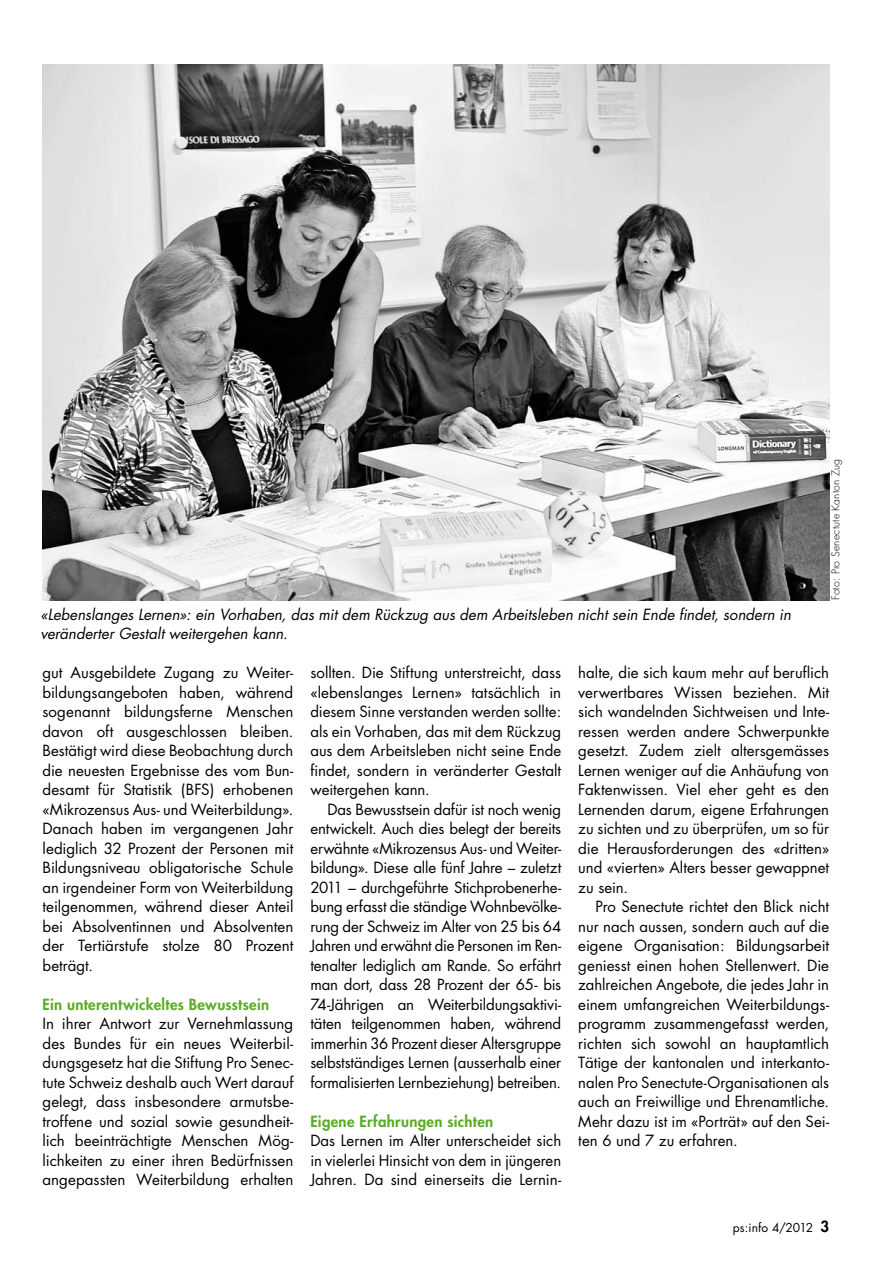
<style>
.page{position:relative;width:893px;height:1263px;background:#fff}
.page>*{position:absolute;margin:0;border:0;box-sizing:border-box;transform-origin:0 0}
.t1{font:15px/19.5px "Futura";color:#000;text-align:justify}
.t2{font:italic 15px/19.5px "Futura";color:#000}
.t3{font:800 15px "Futura";letter-spacing:.02em;color:#5bac26}
.t4{font:12px "Futura";letter-spacing:-.005em;color:#000}
.t5{font:300 10.5px "Futura";letter-spacing:.02em;color:#000}
.s1{font-weight:800;font-size:15px}
</style>
<div class="page">
<img style="left:43px;top:64px;width:786px;height:536px">
<p class="t2" style="left:40px;top:604px;width:752px">«Lebenslanges Lernen»: ein Vorhaben, das mit dem Rückzug aus dem Arbeitsleben nicht sein Ende findet, sondern in veränderter Gestalt weitergehen kann.</p>
<p class="t5" style="left:829px;top:600px;width:142px;rotate:-90deg">Foto: Pro Senectute Kanton Zug</p>
<p class="t1" style="left:43px;top:663px;width:252px">gut Ausgebildete Zugang zu Weiter&shy;bildungsangeboten haben, während sogenannt bildungsferne Menschen davon oft ausgeschlossen bleiben.<br>Bestätigt wird diese Beobachtung durch die neuesten Ergebnisse des vom Bun&shy;desamt für Statistik (BFS) erhobenen «Mikrozensus Aus- und Weiterbildung».<br>Danach haben im vergangenen Jahr lediglich 32 Prozent der Personen mit Bildungsniveau obligatorische Schule an irgendeiner Form von Weiterbildung teilgenommen, während dieser Anteil bei Absolventinnen und Absolventen der Tertiärstufe stolze 80 Prozent beträgt.</p>
<p class="t3" style="left:43px;top:994px;width:228px">Ein unterentwickeltes Bewusstsein</p>
<p class="t1" style="left:43px;top:1014px;width:252px">In ihrer Antwort zur Vernehmlassung des Bundes für ein neues Weiterbil&shy;dungsgesetz hat die Stiftung Pro Senec&shy;tute Schweiz deshalb auch Wert darauf gelegt, dass insbesondere armutsbe&shy;troffene und sozial sowie gesundheit&shy;lich beeinträchtigte Menschen Mög&shy;lichkeiten zu einer ihren Bedürfnissen angepassten Weiterbildung erhalten</p>
<p class="t1" style="left:310px;top:663px;width:252px">sollten. Die Stiftung unterstreicht, dass «lebenslanges Lernen» tatsächlich in diesem Sinne verstanden werden sollte: als ein Vorhaben, das mit dem Rückzug aus dem Arbeitsleben nicht seine Ende findet, sondern in veränderter Gestalt weitergehen kann.</p>
<p class="t1" style="left:310px;top:799px;width:252px;text-indent:17px">Das Bewusstsein dafür ist noch wenig entwickelt. Auch dies belegt der bereits erwähnte «Mikrozensus Aus- und Weiter&shy;bildung». Diese alle fünf Jahre – zuletzt 2011 – durchgeführte Stichprobenerhe&shy;bung erfasst die ständige Wohnbevölke&shy;rung der Schweiz im Alter von 25 bis 64<br>Jahren und erwähnt die Personen im Ren&shy;tenalter lediglich am Rande. So erfährt man dort, dass 28 Prozent der 65- bis 74-Jährigen an Weiterbildungsaktivi&shy;täten teilgenommen haben, während immerhin 36 Prozent dieser Altersgruppe selbstständiges Lernen (ausserhalb einer formalisierten Lernbeziehung) betreiben.</p>
<p class="t3" style="left:310px;top:1111px;width:184px">Eigene Erfahrungen sichten</p>
<p class="t1" style="left:310px;top:1131px;width:252px">Das Lernen im Alter unterscheidet sich in vielerlei Hinsicht von dem in jüngeren Jahren. Da sind einerseits die Lernin-</p>
<p class="t1" style="left:578px;top:663px;width:252px">halte, die sich kaum mehr auf beruflich verwertbares Wissen beziehen. Mit sich wandelnden Sichtweisen und Inte&shy;ressen werden andere Schwerpunkte gesetzt. Zudem zielt altersgemässes Lernen weniger auf die Anhäufung von Faktenwissen. Viel eher geht es den Lernenden darum, eigene Erfahrungen zu sichten und zu überprüfen, um so für die Herausforderungen des «dritten» und «vierten» Alters besser gewappnet zu sein.</p>
<p class="t1" style="left:578px;top:897px;width:252px;text-indent:17px">Pro Senectute richtet den Blick nicht nur nach aussen, sondern auch auf die eigene Organisation: Bildungsarbeit geniesst einen hohen Stellenwert. Die zahlreichen Angebote, die jedes Jahr in einem umfangreichen Weiterbildungs&shy;programm zusammengefasst werden, richten sich sowohl an hauptamtlich Tätige der kantonalen und interkanto&shy;nalen Pro Senectute-Organisationen als auch an Freiwillige und Ehrenamtliche.<br>Mehr dazu ist im «Porträt» auf den Sei&shy;ten 6 und 7 zu erfahren.</p>
<p class="t4" style="left:733px;top:1220px;width:98px">ps:info 4/2012 <span class="s1">3</span></p>
</div>
